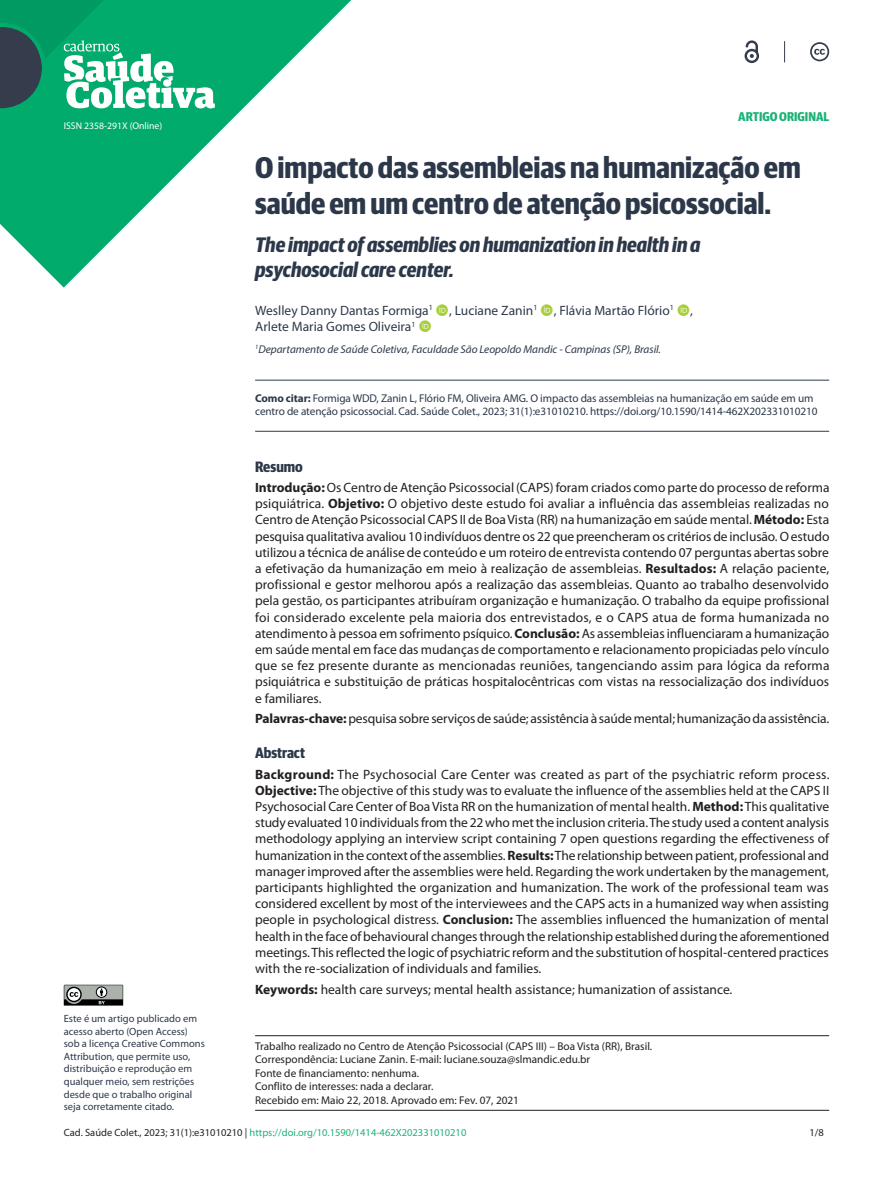
<style>
.page{position:relative;width:893px;height:1191px;background:#fff}
.page>*{position:absolute;margin:0;border:0;box-sizing:border-box;transform-origin:0 0}
.ArticleTitle{font:700 30px/36px "Guardian Sans Cond";color:#2c3849}
.ArticleTitle-Trans1{font:italic 700 21px/25.2px "Guardian Sans Cond";color:#2c3849}
.AbstractTitle-Trans1{font:700 15px "Guardian Sans Cond";color:#2c3849}
.AbstractTitle{font:700 15px "Guardian Sans Cond";color:#2c3849}
.Abstract{font:13.5px/16.2px "Myriad Pro";color:#231f20;text-align:justify}
.Abstract-Trans1{font:13.5px/16.2px "Myriad Pro";color:#231f20;text-align:justify}
.Keywords{font:13.5px "Myriad Pro";letter-spacing:-.01em;color:#231f20}
.Authors{font:13.5px/16.2px "Myriad Pro";color:#2c3849}
.Keywords-Trans1{font:13.5px "Myriad Pro";color:#231f20}
.t1{font:700 12.75px "Guardian Sans Cond";color:#1cb377}
.HowToCite{font:11.25px/13.5px "Myriad Pro";letter-spacing:-.01em;color:#2c3849}
.Affiliations{font:italic 11.25px "Myriad Pro";color:#2c3849}
.fnArticleOther{font:11.25px "Myriad Pro";color:#231f20}
.Correspondence{font:11.25px "Myriad Pro";color:#231f20}
.History{font:11.25px "Myriad Pro";color:#231f20}
.fnConflict{font:11.25px "Myriad Pro";color:#231f20}
.fnSupported-by{font:11.25px "Myriad Pro";color:#231f20}
.t2{font:10.5px/12.6px "Myriad Pro";color:#2c3849}
.t3{font:10.5px "Myriad Pro";color:#1cb377}
.t4{font:10.5px "Myriad Pro";color:#231f20}
.t5{font:9.75px "Myriad Pro";color:#fff}
.s1{font-weight:700}
.s2{color:#231f20}
.s3{color:#fff}
</style>
<div class="page">
<svg style="left:0;top:125px;width:227px;height:162px;fill:#00ab6c"></svg>
<svg style="left:0;top:0;width:352px;height:125px"></svg>
<svg style="left:744px;top:40px;width:15px;height:23px"></svg>
<svg style="left:810px;top:42px;width:19px;height:19px"></svg>
<svg style="left:784px;top:41px;width:1px;height:21px"></svg>
<svg style="left:64px;top:984px;width:59px;height:21px"></svg>
<hr style="left:255px;top:380px;width:574px;height:1px;background:#2c3849">
<hr style="left:255px;top:431px;width:574px;height:1px;background:#2c3849">
<hr style="left:255px;top:1035px;width:574px;height:1px;background:#231f20">
<hr style="left:255px;top:1110px;width:574px;height:1px;background:#231f20">
<p class="t5" style="left:64px;top:120px;width:100px">ISSN 2358-291X (Online)</p>
<p class="t2" style="left:64px;top:1012px;width:143px">Este é um artigo publicado em acesso aberto (Open Access) sob a licença Creative Commons<br>Attribution, que permite uso, distribuição e reprodução em qualquer meio, sem restrições desde que o trabalho original seja corretamente citado.</p>
<p class="t1" style="left:738px;top:107px;width:92px">ARTIGO ORIGINAL</p>
<p class="ArticleTitle" style="left:255px;top:147px;width:547px">O impacto das assembleias na humanização em saúde em um centro de atenção psicossocial.</p>
<p class="ArticleTitle-Trans1" style="left:255px;top:230px;width:447px">The impact of assemblies on humanization in health in a psychosocial care center.</p>
<p class="Authors" style="left:255px;top:302px;width:439px">Weslley Danny Dantas Formiga<sup>1</sup> , Luciane Zanin<sup>1</sup> , Flávia Martão Flório<sup>1</sup> ,<br>Arlete Maria Gomes Oliveira<sup>1</sup></p>
<p class="Affiliations" style="left:255px;top:342px;width:407px"><sup>1</sup>Departamento de Saúde Coletiva, Faculdade São Leopoldo Mandic - Campinas (SP), Brasil.</p>
<p class="HowToCite" style="left:255px;top:391px;width:564px"><span class="s1">Como citar:</span> Formiga WDD, Zanin L, Flório FM, Oliveira AMG. O impacto das assembleias na humanização em saúde em um centro de atenção psicossocial. Cad. Saúde Colet., 2023; 31(1):e31010210. https://doi.org/10.1590/1414-462X202331010210</p>
<p class="AbstractTitle" style="left:255px;top:455px;width:49px">Resumo</p>
<p class="Abstract" style="left:255px;top:479px;width:576px"><span class="s1">Introdução:</span> Os Centro de Atenção Psicossocial (CAPS) foram criados como parte do processo de reforma psiquiátrica. <span class="s1">Objetivo:</span> O objetivo deste estudo foi avaliar a influência das assembleias realizadas no Centro de Atenção Psicossocial CAPS II de Boa Vista (RR) na humanização em saúde mental. <span class="s1">Método:</span> Esta pesquisa qualitativa avaliou 10 indivíduos dentre os 22 que preencheram os critérios de inclusão. O estudo utilizou a técnica de análise de conteúdo e um roteiro de entrevista contendo 07 perguntas abertas sobre a efetivação da humanização em meio à realização de assembleias. <span class="s1">Resultados:</span> A relação paciente, profissional e gestor melhorou após a realização das assembleias. Quanto ao trabalho desenvolvido pela gestão, os participantes atribuíram organização e humanização. O trabalho da equipe profissional foi considerado excelente pela maioria dos entrevistados, e o CAPS atua de forma humanizada no atendimento à pessoa em sofrimento psíquico. <span class="s1">Conclusão:</span> As assembleias influenciaram a humanização em saúde mental em face das mudanças de comportamento e relacionamento propiciadas pelo vínculo que se fez presente durante as mencionadas reuniões, tangenciando assim para lógica da reforma psiquiátrica e substituição de práticas hospitalocêntricas com vistas na ressocialização dos indivíduos e familiares.</p>
<p class="Keywords" style="left:255px;top:710px;width:576px"><span class="s1">Palavras-chave:</span> pesquisa sobre serviços de saúde; assistência à saúde mental; humanização da assistência.</p>
<p class="AbstractTitle-Trans1" style="left:255px;top:742px;width:51px">Abstract</p>
<p class="Abstract-Trans1" style="left:255px;top:765px;width:576px"><span class="s1">Background:</span> The Psychosocial Care Center was created as part of the psychiatric reform process.<br><span class="s1">Objective:</span> The objective of this study was to evaluate the influence of the assemblies held at the CAPS II Psychosocial Care Center of Boa Vista RR on the humanization of mental health. <span class="s1">Method:</span> This qualitative study evaluated 10 individuals from the 22 who met the inclusion criteria. The study used a content analysis methodology applying an interview script containing 7 open questions regarding the effectiveness of humanization in the context of the assemblies. <span class="s1">Results:</span> The relationship between patient, professional and manager improved after the assemblies were held. Regarding the work undertaken by the management, participants highlighted the organization and humanization. The work of the professional team was considered excellent by most of the interviewees and the CAPS acts in a humanized way when assisting people in psychological distress. <span class="s1">Conclusion:</span> The assemblies influenced the humanization of mental health in the face of behavioural changes through the relationship established during the aforementioned meetings. This reflected the logic of psychiatric reform and the substitution of hospital-centered practices with the re-socialization of individuals and families.</p>
<p class="Keywords-Trans1" style="left:255px;top:980px;width:479px"><span class="s1">Keywords:</span> health care surveys; mental health assistance; humanization of assistance.</p>
<p class="fnArticleOther" style="left:255px;top:1039px;width:399px">Trabalho realizado no Centro de Atenção Psicossocial (CAPS III) – Boa Vista (RR), Brasil.</p>
<p class="Correspondence" style="left:255px;top:1052px;width:337px">Correspondência: Luciane Zanin. E-mail: luciane.souza@slmandic.edu.br</p>
<p class="fnSupported-by" style="left:255px;top:1066px;width:165px">Fonte de financiamento: nenhuma.</p>
<p class="fnConflict" style="left:255px;top:1079px;width:180px">Conflito de interesses: nada a declarar.</p>
<p class="History" style="left:255px;top:1093px;width:265px">Recebido em: Maio 22, 2018. Aprovado em: Fev. 07, 2021</p>
<p class="t3" style="left:64px;top:1125px;width:404px"><span class="s2">Cad. Saúde Colet., 2023; 31(1):e31010210 |</span> https://doi.org/10.1590/1414-462X202331010210</p>
<p class="t4" style="left:809px;top:1125px;width:21px">1/8<span class="s3">1</span></p>
</div>
